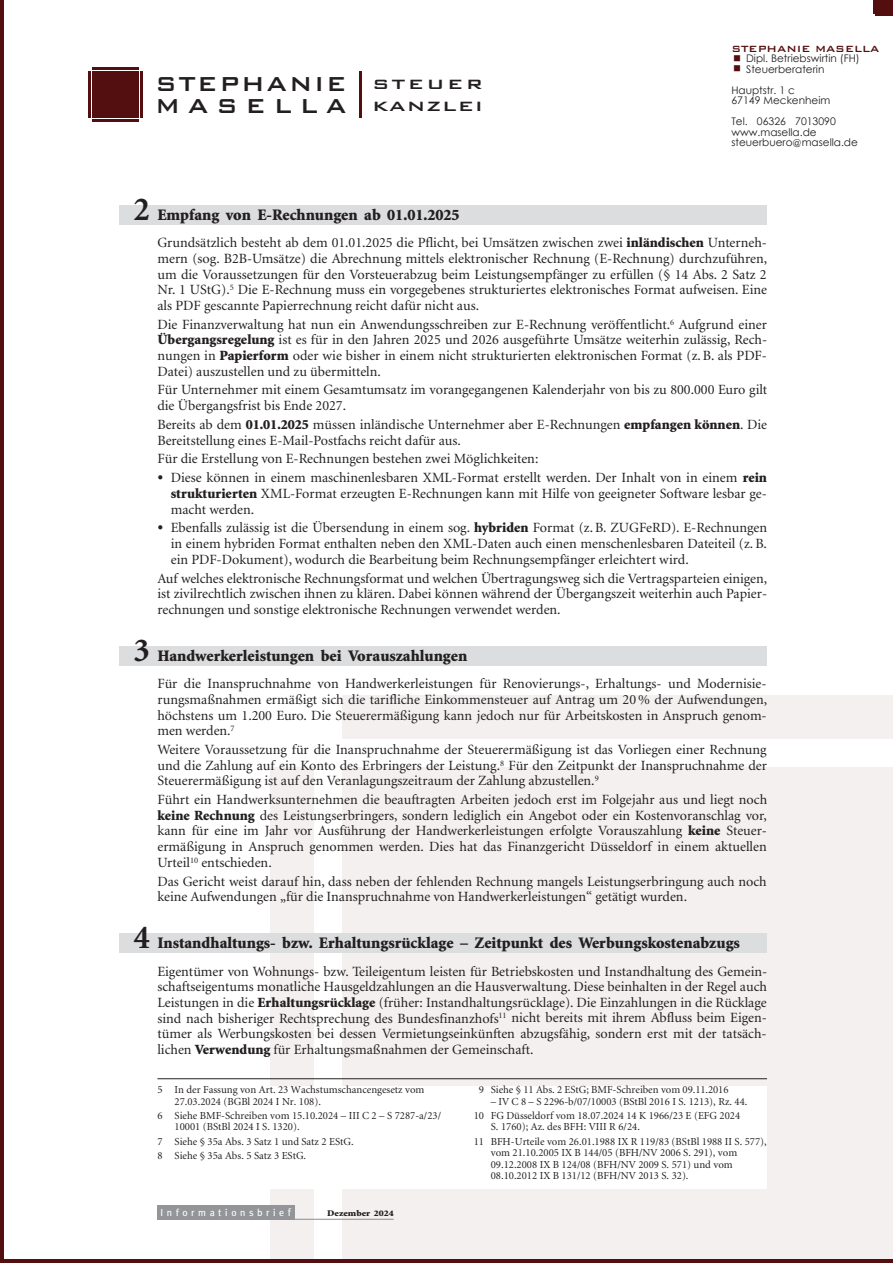
<style>
.page{position:relative;width:893px;height:1263px;background:#fff}
.page>*{position:absolute;margin:0;border:0;box-sizing:border-box;transform-origin:0 0}
.t1{font:500 27px/22.4px "Bank Gothic BT";letter-spacing:.06em;color:#231f20}
.t2{font:500 18px "Bank Gothic BT";letter-spacing:.11em;color:#231f20;scale:1.2 1}
.t3{font:900 16.2px "Minion";color:#231f20}
.t4{font:14.1px/15.6px "Minion";color:#231f20;text-align:justify}
.t5{font:500 12px "Bank Gothic BT";color:#530f10}
.t6{font:10.8px/11.4px "Minion";color:#231f20}
.t7{font:10.5px/10.5px "Century Gothic";color:#231f20}
.t8{font:10.05px "Meta";letter-spacing:.36em;color:#fff}
.t9{font:900 8.7px "Minion";color:#231f20;scale:1.15 1}
.s1{font-size:18px}
.s2{font-weight:700;font-size:33.6px}
.s3{font-weight:900}
.s4{font-size:20.1px}
.s5{font-size:10.8px}
</style>
<div class="page">
<div style="left:342px;top:767px;width:551px;height:496px;background:#f4f0f0"></div>
<div style="left:342px;top:695px;width:551px;height:43px;background:#f4f0f0"></div>
<div style="left:270px;top:767px;width:43px;height:496px;background:#f4f0f0"></div>
<div style="left:119px;top:206px;width:648px;height:19px;background:#dcddde"></div>
<div style="left:119px;top:646px;width:648px;height:19px;background:#dcddde"></div>
<div style="left:119px;top:934px;width:648px;height:19px;background:#dcddde"></div>
<div style="left:157px;top:1205px;width:138px;height:14px;background:#939598"></div>
<hr style="left:157px;top:1219px;width:237px;height:1px;background:#939598">
<div style="left:157px;top:1086px;width:610px;height:102px;background:#fff"></div>
<hr style="left:157px;top:1078px;width:610px;height:1px;background:#231f20">
<hr style="left:0;top:0;width:4px;height:1263px;background:#530f10">
<hr style="left:0;top:1259px;width:893px;height:4px;background:#530f10">
<div style="left:92px;top:71px;width:46px;height:46px;background:#530f10"></div>
<hr style="left:92px;top:67px;width:46px;height:2px;background:#530f10">
<hr style="left:92px;top:119px;width:46px;height:2px;background:#530f10">
<hr style="left:88px;top:71px;width:3px;height:46px;background:#530f10">
<hr style="left:140px;top:71px;width:2px;height:46px;background:#530f10">
<hr style="left:359px;top:71px;width:3px;height:46px;background:#530f10">
<svg style="left:873px;top:0;width:20px;height:16px"></svg>
<h1 class="t1" style="left:155px;top:72px;width:329px">STEPHANIE<br>MASELLA <span class="s1">KANZLEI</span></h1>
<p class="t2" style="left:372px;top:74px;width:94px">STEUER</p>
<p class="t5" style="left:731px;top:42px;width:150px">STEPHANIE MASELLA</p>
<p class="t7" style="left:746px;top:53px;width:115px">Dipl. Betriebswirtin (FH)<br>Steuerberaterin</p>
<p class="t7" style="left:731px;top:84px;width:100px">Hauptstr. 1 c<br>67149 Meckenheim</p>
<p class="t7" style="left:731px;top:116px;width:128px">Tel. 06326 7013090 www.masella.de steuerbuero@masella.de</p>
<p class="t3" style="left:133px;top:206px;width:328px"><span class="s2">2</span> Empfang von E-Rechnungen ab 01.01.2025</p>
<p class="t4" style="left:157px;top:235px;width:611px">Grundsätzlich besteht ab dem 01.01.2025 die Pflicht, bei Umsätzen zwischen zwei <span class="s3">inländischen</span> Unterneh&shy;mern (sog. B2B-Umsätze) die Abrechnung mittels elektronischer Rechnung (E-Rechnung) durchzuführen, um die Voraussetzungen für den Vorsteuerabzug beim Leistungsempfänger zu erfüllen (§ 14 Abs. 2 Satz 2<br>Nr. 1 UStG).<sup>5</sup> Die E-Rechnung muss ein vorgegebenes strukturiertes elektronisches Format aufweisen. Eine als PDF gescannte Papierrechnung reicht dafür nicht aus.</p>
<p class="t4" style="left:157px;top:317px;width:611px">Die Finanzverwaltung hat nun ein Anwendungsschreiben zur E-Rechnung veröffentlicht.<sup>6</sup> Aufgrund einer <span class="s3">Übergangsregelung</span> ist es für in den Jahren 2025 und 2026 ausgeführte Umsätze weiterhin zulässig, Rech&shy;nungen in <span class="s3">Papierform</span> oder wie bisher in einem nicht strukturierten elektronischen Format (z. B. als PDF-Datei) auszustellen und zu übermitteln.</p>
<p class="t4" style="left:157px;top:383px;width:611px">Für Unternehmer mit einem Gesamtumsatz im vorangegangenen Kalenderjahr von bis zu 800.000 Euro gilt die Übergangsfrist bis Ende 2027.</p>
<p class="t4" style="left:157px;top:417px;width:611px">Bereits ab dem <span class="s3">01.01.2025</span> müssen inländische Unternehmer aber E-Rechnungen <span class="s3">empfangen können</span>. Die<br>Bereitstellung eines E-Mail-Postfachs reicht dafür aus.</p>
<p class="t4" style="left:157px;top:452px;width:382px">Für die Erstellung von E-Rechnungen bestehen zwei Möglichkeiten:</p>
<p class="t4" style="left:171px;top:470px;width:598px;text-indent:-13px"><span class="s4">•</span> Diese können in einem maschinenlesbaren XML-Format erstellt werden. Der Inhalt von in einem <span class="s3">rein strukturierten</span> XML-Format erzeugten E-Rechnungen kann mit Hilfe von geeigneter Software lesbar ge&shy;macht werden.</p>
<p class="t4" style="left:171px;top:521px;width:598px;text-indent:-13px"><span class="s4">•</span> Ebenfalls zulässig ist die Übersendung in einem sog. <span class="s3">hybriden</span> Format (z. B. ZUGFeRD). E-Rechnungen in einem hybriden Format enthalten neben den XML-Daten auch einen menschenlesbaren Dateiteil (z. B. ein PDF-Dokument), wodurch die Bearbeitung beim Rechnungsempfänger erleichtert wird.</p>
<p class="t4" style="left:157px;top:571px;width:611px">Auf welches elektronische Rechnungsformat und welchen Übertragungsweg sich die Vertragsparteien einigen, ist zivilrechtlich zwischen ihnen zu klären. Dabei können während der Übergangszeit weiterhin auch Papier&shy;rechnungen und sonstige elektronische Rechnungen verwendet werden.</p>
<p class="t3" style="left:133px;top:647px;width:335px"><span class="s2">3</span> Handwerkerleistungen bei Vorauszahlungen</p>
<p class="t4" style="left:157px;top:676px;width:611px">Für die Inanspruchnahme von Handwerkerleistungen für Renovierungs-, Erhaltungs- und Modernisie&shy;rungsmaßnahmen ermäßigt sich die tarifliche Einkommensteuer auf Antrag um 20 % der Aufwendungen, höchstens um 1.200 Euro. Die Steuerermäßigung kann jedoch nur für Arbeitskosten in Anspruch genom&shy;men werden.<sup>7</sup></p>
<p class="t4" style="left:157px;top:742px;width:611px">Weitere Voraussetzung für die Inanspruchnahme der Steuerermäßigung ist das Vorliegen einer Rechnung und die Zahlung auf ein Konto des Erbringers der Leistung.<sup>8</sup> Für den Zeitpunkt der Inanspruchnahme der Steuerermäßigung ist auf den Veranlagungszeitraum der Zahlung abzustellen.<sup>9</sup></p>
<p class="t4" style="left:157px;top:792px;width:611px">Führt ein Handwerksunternehmen die beauftragten Arbeiten jedoch erst im Folgejahr aus und liegt noch <span class="s3">keine Rechnung</span> des Leistungserbringers, sondern lediglich ein Angebot oder ein Kostenvoranschlag vor, kann für eine im Jahr vor Ausführung der Handwerkerleistungen erfolgte Vorauszahlung <span class="s3">keine</span> Steuer&shy;ermäßigung in Anspruch genommen werden. Dies hat das Finanzgericht Düsseldorf in einem aktuellen Urteil<sup>10</sup> entschieden.</p>
<p class="t4" style="left:157px;top:874px;width:611px">Das Gericht weist darauf hin, dass neben der fehlenden Rechnung mangels Leistungserbringung auch noch keine Aufwendungen „für die Inanspruchnahme von Handwerkerleistungen“ getätigt wurden.</p>
<p class="t3" style="left:133px;top:935px;width:608px"><span class="s2">4</span> Instandhaltungs- bzw. Erhaltungsrücklage – Zeitpunkt des Werbungskostenabzugs</p>
<p class="t4" style="left:157px;top:964px;width:611px">Eigentümer von Wohnungs- bzw. Teileigentum leisten für Betriebskosten und Instandhaltung des Gemein&shy;schaftseigentums monatliche Hausgeldzahlungen an die Hausverwaltung. Diese beinhalten in der Regel auch Leistungen in die <span class="s3">Erhaltungsrücklage</span> (früher: Instandhaltungsrücklage). Die Einzahlungen in die Rücklage sind nach bisheriger Rechtsprechung des Bundesfinanzhofs<sup>11</sup> nicht bereits mit ihrem Abfluss beim Eigen&shy;tümer als Werbungskosten bei dessen Vermietungseinkünften abzugsfähig, sondern erst mit der tatsäch&shy;lichen <span class="s3">Verwendung</span> für Erhaltungsmaßnahmen der Gemeinschaft.</p>
<p class="t6" style="left:175px;top:1084px;width:251px;text-indent:-17px">5 In der Fassung von Art. 23 Wachstumschancengesetz vom<br>27.03.2024 (BGBl 2024 I Nr. 108).</p>
<p class="t6" style="left:175px;top:1110px;width:268px;text-indent:-17px">6 Siehe BMF-Schreiben vom 15.10.2024 – III C 2 – S 7287-a/23/<br>10001 (BStBl 2024 I S. 1320).</p>
<p class="t6" style="left:157px;top:1134px;width:198px;line-height:14.2px">7 Siehe § 35a Abs. 3 Satz 1 und Satz 2 EStG.<br>8 Siehe § 35a Abs. 5 Satz 3 EStG.</p>
<p class="t6" style="left:479px;top:1084px;width:251px">9 Siehe § 11 Abs. 2 EStG; BMF-Schreiben vom 09.11.2016</p>
<p class="t6" style="left:474px;top:1094px;width:275px;line-height:14.2px;text-indent:17px">– IV C 8 – S 2296-b/07/10003 (BStBl 2016 I S. 1213), Rz. 44.<br>10 FG Düsseldorf vom 18.07.2024 14 K 1966/23 E (EFG 2024</p>
<p class="t6" style="left:474px;top:1120px;width:295px;line-height:14.2px;text-indent:17px">S. 1760); Az. des BFH: VIII R 6/24.<br>11 BFH-Urteile vom 26.01.1988 IX R 119/83 (BStBl 1988 II S. 577),</p>
<p class="t6" style="left:491px;top:1147px;width:248px">vom 21.10.2005 IX B 144/05 (BFH/NV 2006 S. 291), vom<br>09.12.2008 IX B 124/08 (BFH/NV 2009 S. 571) und vom<br>08.10.2012 IX B 131/12 (BFH/NV 2013 S. 32).</p>
<p class="t8" style="left:160px;top:1206px;width:132px">Informationsbrie<span class="s5">f</span></p>
<p class="t9" style="left:327px;top:1209px;width:59px">Dezember 2024</p>
</div>
